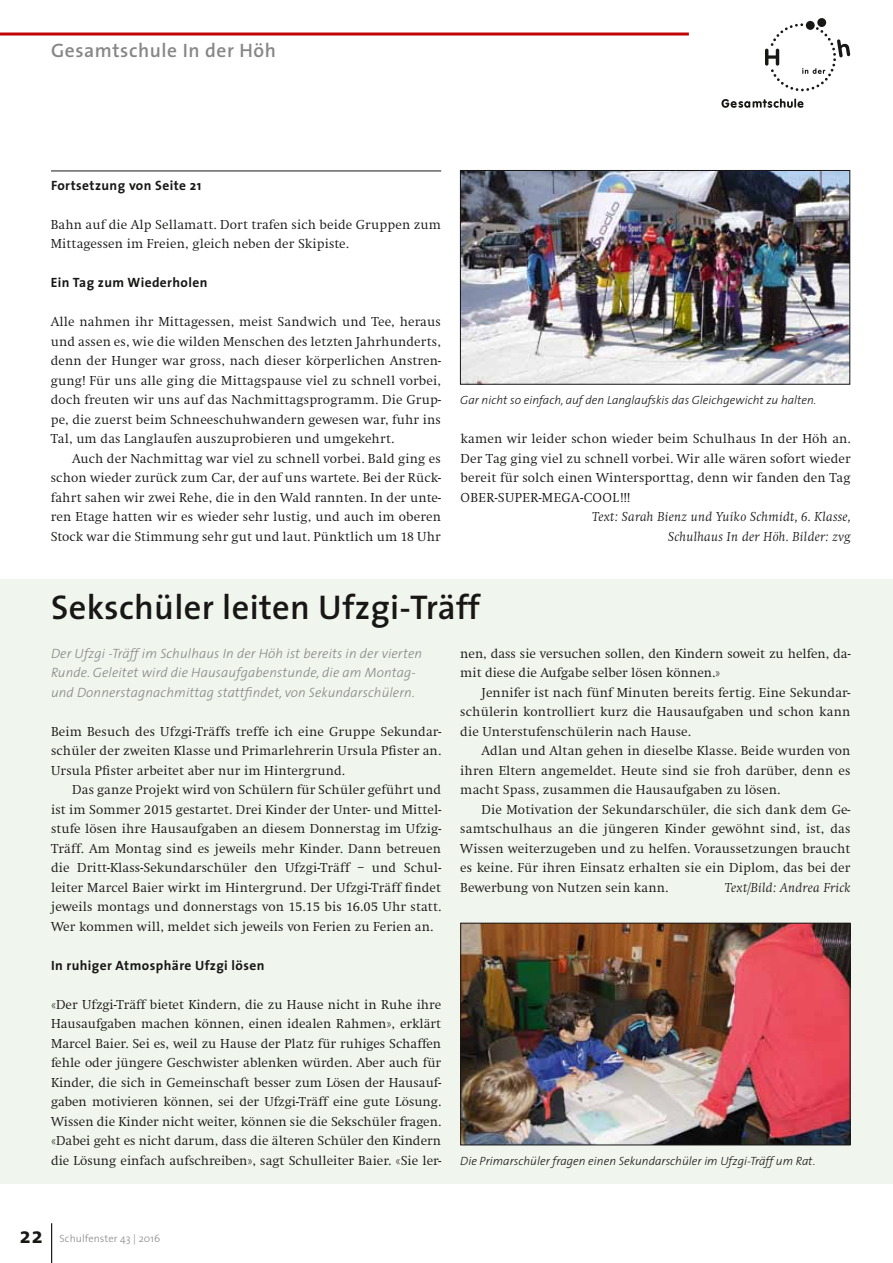
<style>
.page{position:relative;width:893px;height:1263px;background:#fff}
.page>*{position:absolute;margin:0;border:0;box-sizing:border-box;transform-origin:0 0}
.t1{font:600 34.5px "The Sans";letter-spacing:.01em;color:#181716}
.t2{font:600 19.5px "The Sans";letter-spacing:.03em;color:#868786}
.t3{font:300 13.5px/19.5px "Swift";letter-spacing:.01em;color:#181716;text-align:justify}
.t4{font:italic 300 13.5px/19.5px "The Sans";letter-spacing:.01em;color:#868786}
.t5{font:italic 300 13.5px "Swift";letter-spacing:.02em;color:#181716}
.t6{font:700 13.5px "The Sans";letter-spacing:.03em;color:#181716}
.t7{font:300 13.5px "Swift";letter-spacing:.03em;color:#181716}
.t8{font:italic 300 12px "The Sans";color:#181716}
.t9{font:300 10.5px "The Sans";letter-spacing:.01em;color:#868786}
.s1{font-weight:700;font-size:22.5px;color:#181716}
</style>
<div class="page">
<hr style="left:51px;top:1223px;width:1px;height:40px;background:#181716">
<hr style="left:0;top:33px;width:689px;height:3px;background:#c00304">
<svg style="left:721px;top:99px;width:82px;height:9px"></svg>
<svg style="left:806px;top:21px;width:9px;height:9px"></svg>
<div style="left:817px;top:18px;width:9px;height:9px;background:#181716;border-radius:50%"></div>
<svg style="left:765px;top:23px;width:85px;height:68px"></svg>
<div style="left:0;top:580px;width:893px;height:604px;background:#f0f5ed"></div>
<img style="left:462px;top:925px;width:386px;height:218px">
<div style="left:460px;top:923px;width:390px;height:222px;border:1px solid #181716"></div>
<img style="left:462px;top:172px;width:386px;height:211px">
<div style="left:460px;top:170px;width:390px;height:215px;border:1px solid #181716"></div>
<hr style="left:51px;top:171px;width:390px;height:1px;background:#181716">
<p class="t2" style="left:51px;top:34px;width:226px">Gesamtschule In der Höh</p>
<p class="t6" style="left:51px;top:174px;width:152px">Fortsetzung von Seite 21</p>
<p class="t3" style="left:51px;top:215px;width:392px">Bahn auf die Alp Sellamatt. Dort trafen sich beide Gruppen zum<br>Mittagessen im Freien, gleich neben der Skipiste.</p>
<p class="t6" style="left:51px;top:271px;width:158px">Ein Tag zum Wiederholen</p>
<p class="t3" style="left:51px;top:312px;width:392px">Alle nahmen ihr Mittagessen, meist Sandwich und Tee, heraus</p>
<p class="t3" style="left:51px;top:332px;width:392px">und assen es, wie die wilden Menschen des letzten Jahrhunderts,</p>
<p class="t3" style="left:51px;top:351px;width:392px">denn der Hunger war gross, nach dieser körperlichen Anstren-</p>
<p class="t3" style="left:51px;top:371px;width:392px">gung! Für uns alle ging die Mittagspause viel zu schnell vorbei,</p>
<p class="t3" style="left:51px;top:390px;width:392px">doch freuten wir uns auf das Nachmittagsprogramm. Die Grup-</p>
<p class="t3" style="left:51px;top:410px;width:392px">pe, die zuerst beim Schneeschuhwandern gewesen war, fuhr ins</p>
<p class="t3" style="left:51px;top:429px;width:345px">Tal, um das Langlaufen auszuprobieren und umgekehrt.</p>
<p class="t3" style="left:72px;top:449px;width:370px">Auch der Nachmittag war viel zu schnell vorbei. Bald ging es</p>
<p class="t3" style="left:51px;top:468px;width:392px">schon wieder zurück zum Car, der auf uns wartete. Bei der Rück-</p>
<p class="t3" style="left:51px;top:488px;width:392px">fahrt sahen wir zwei Rehe, die in den Wald rannten. In der unte-</p>
<p class="t3" style="left:51px;top:507px;width:392px">ren Etage hatten wir es wieder sehr lustig, und auch im oberen</p>
<p class="t3" style="left:51px;top:527px;width:392px">Stock war die Stimmung sehr gut und laut. Pünktlich um 18 Uhr</p>
<p class="t8" style="left:460px;top:390px;width:358px">Gar nicht so einfach, auf den Langlaufskis das Gleichgewicht zu halten.</p>
<p class="t3" style="left:461px;top:429px;width:392px">kamen wir leider schon wieder beim Schulhaus In der Höh an.</p>
<p class="t3" style="left:461px;top:449px;width:392px">Der Tag ging viel zu schnell vorbei. Wir alle wären sofort wieder</p>
<p class="t3" style="left:461px;top:468px;width:392px">bereit für solch einen Wintersporttag, denn wir fanden den Tag</p>
<p class="t7" style="left:461px;top:490px;width:171px">OBER-SUPER-MEGA-COOL!!!</p>
<p class="t5" style="left:592px;top:509px;width:260px">Text: Sarah Bienz und Yuiko Schmidt, 6. Klasse,</p>
<p class="t5" style="left:668px;top:529px;width:184px">Schulhaus In der Höh. Bilder: zvg</p>
<p class="t1" style="left:51px;top:578px;width:430px">Sekschüler leiten Ufzgi-Träff</p>
<p class="t4" style="left:51px;top:643px;width:373px">Der Ufzgi -Träff im Schulhaus In der Höh ist bereits in der vierten<br>Runde. Geleitet wird die Hausaufgabenstunde, die am Montag&shy;und Donnerstagnachmittag stattfindet, von Sekundarschülern.</p>
<p class="t3" style="left:460px;top:644px;width:392px">nen, dass sie versuchen sollen, den Kindern soweit zu helfen, da-</p>
<p class="t3" style="left:460px;top:663px;width:262px">mit diese die Aufgabe selber lösen können.»</p>
<p class="t3" style="left:482px;top:683px;width:370px">Jennifer ist nach fünf Minuten bereits fertig. Eine Sekundar-</p>
<p class="t3" style="left:460px;top:702px;width:392px">schülerin kontrolliert kurz die Hausaufgaben und schon kann</p>
<p class="t3" style="left:460px;top:722px;width:232px">die Unterstufenschülerin nach Hause.</p>
<p class="t3" style="left:482px;top:741px;width:370px">Adlan und Altan gehen in dieselbe Klasse. Beide wurden von</p>
<p class="t3" style="left:460px;top:761px;width:392px">ihren Eltern angemeldet. Heute sind sie froh darüber, denn es</p>
<p class="t3" style="left:460px;top:780px;width:321px">macht Spass, zusammen die Hausaufgaben zu lösen.</p>
<p class="t3" style="left:482px;top:800px;width:370px">Die Motivation der Sekundarschüler, die sich dank dem Ge-</p>
<p class="t3" style="left:460px;top:819px;width:392px">samtschulhaus an die jüngeren Kinder gewöhnt sind, ist, das</p>
<p class="t3" style="left:460px;top:839px;width:392px">Wissen weiterzugeben und zu helfen. Voraussetzungen braucht</p>
<p class="t3" style="left:460px;top:858px;width:392px">es keine. Für ihren Einsatz erhalten sie ein Diplom, das bei der</p>
<p class="t3" style="left:460px;top:878px;width:210px">Bewerbung von Nutzen sein kann.</p>
<p class="t5" style="left:725px;top:880px;width:127px">Text/Bild: Andrea Frick</p>
<p class="t3" style="left:51px;top:722px;width:392px">Beim Besuch des Ufzgi-Träffs treffe ich eine Gruppe Sekundar-</p>
<p class="t3" style="left:51px;top:741px;width:392px">schüler der zweiten Klasse und Primarlehrerin Ursula Pfister an.</p>
<p class="t3" style="left:51px;top:761px;width:296px">Ursula Pfister arbeitet aber nur im Hintergrund.</p>
<p class="t3" style="left:72px;top:780px;width:370px">Das ganze Projekt wird von Schülern für Schüler geführt und</p>
<p class="t3" style="left:51px;top:800px;width:392px">ist im Sommer 2015 gestartet. Drei Kinder der Unter- und Mittel-</p>
<p class="t3" style="left:51px;top:819px;width:392px">stufe lösen ihre Hausaufgaben an diesem Donnerstag im Ufzig-</p>
<p class="t3" style="left:51px;top:839px;width:392px">Träff. Am Montag sind es jeweils mehr Kinder. Dann betreuen</p>
<p class="t3" style="left:51px;top:858px;width:392px">die Dritt-Klass-Sekundarschüler den Ufzgi-Träff – und Schul-</p>
<p class="t3" style="left:51px;top:878px;width:392px">leiter Marcel Baier wirkt im Hintergrund. Der Ufzgi-Träff findet</p>
<p class="t3" style="left:51px;top:897px;width:392px">jeweils montags und donnerstags von 15.15 bis 16.05 Uhr statt.</p>
<p class="t3" style="left:51px;top:917px;width:384px">Wer kommen will, meldet sich jeweils von Ferien zu Ferien an.</p>
<p class="t6" style="left:51px;top:954px;width:215px">In ruhiger Atmosphäre Ufzgi lösen</p>
<p class="t3" style="left:51px;top:995px;width:392px">«Der Ufzgi-Träff bietet Kindern, die zu Hause nicht in Ruhe ihre Hausaufgaben machen können, einen idealen Rahmen», erklärt Marcel Baier. Sei es, weil zu Hause der Platz für ruhiges Schaffen fehle oder jüngere Geschwister ablenken würden. Aber auch für Kinder, die sich in Gemeinschaft besser zum Lösen der Hausauf&shy;gaben motivieren können, sei der Ufzgi-Träff eine gute Lösung.<br>Wissen die Kinder nicht weiter, können sie die Sekschüler fragen. «Dabei geht es nicht darum, dass die älteren Schüler den Kindern die Lösung einfach aufschreiben», sagt Schulleiter Baier. «Sie ler-</p>
<p class="t8" style="left:460px;top:1151px;width:357px">Die Primarschüler fragen einen Sekundarschüler im Ufzgi-Träff um Rat.</p>
<p class="t9" style="left:20px;top:1230px;width:142px"><span class="s1">22</span> Schulfenster 43 | 2016</p>
</div>
